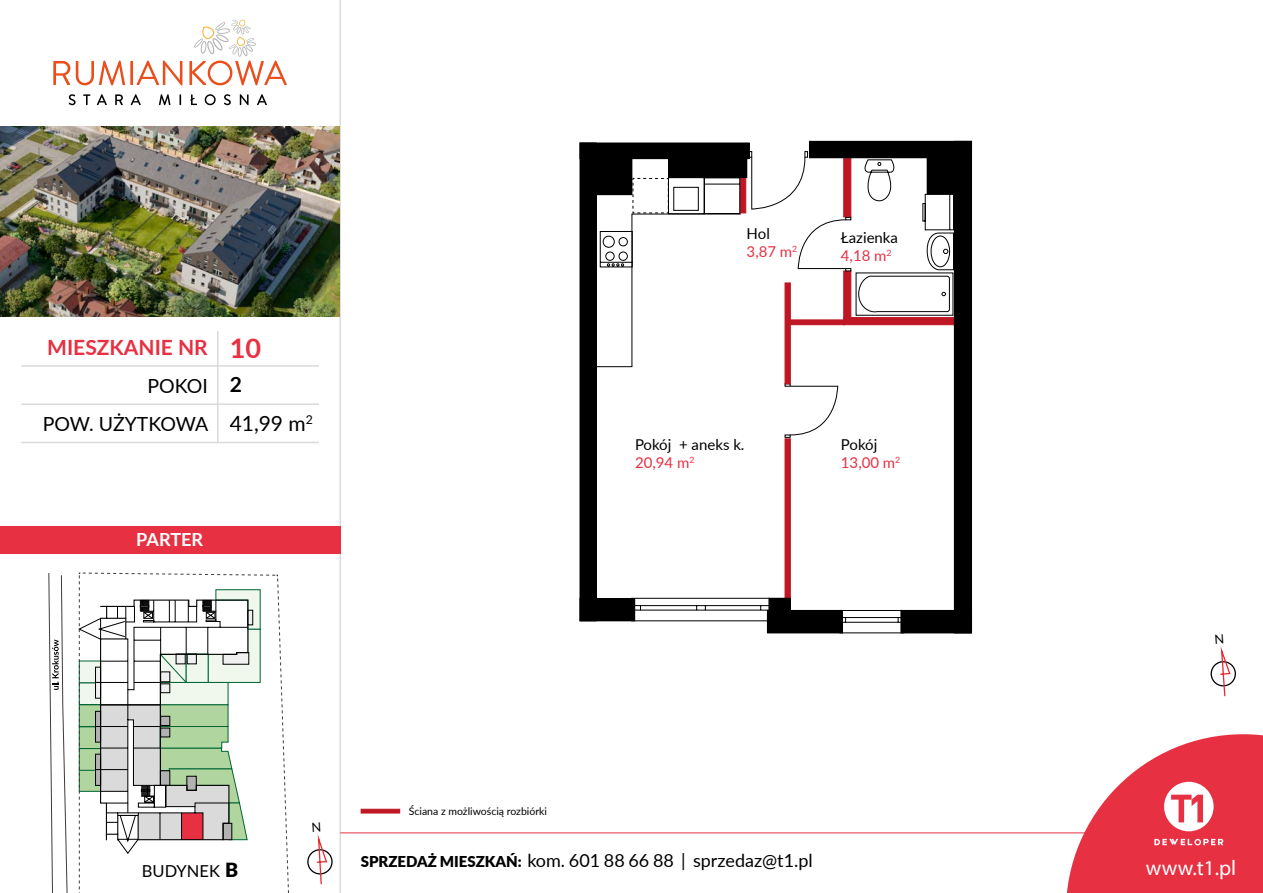
<style>
.page{position:relative;width:1263px;height:893px;background:#fff}
.page>*{position:absolute;margin:0;border:0;box-sizing:border-box;transform-origin:0 0}
.t1{font:700 27px "Lato";color:#e73042}
.t2{font:21.3px "Myriad Pro";letter-spacing:.005em;color:#fff}
.t3{font:700 21px "Lato";color:#e73042}
.t4{font:21px/39px "Lato";color:#000}
.t5{font:19.5px "Lato";color:#000}
.t6{font:700 18.15px "Lato";color:#fff}
.t7{font:18px "Lato";color:#000}
.t8{font:16.5px "Lato";color:#000}
.t9{font:15px/18px "Lato";color:#000}
.t10{font:15px/18px "Lato";color:#e73042}
.t11{font:10.5px "Lato";color:#000}
.s1{font-weight:700}
.s2{color:#000}
.s3{color:#e73042}
.s4{font-weight:900;font-size:19.5px}
.s5{font-weight:900;font-size:15px}
</style>
<div class="page">
<hr style="left:217px;top:331px;width:1px;height:112px;background:#dadada">
<hr style="left:21px;top:365px;width:298px;height:2px;background:#dadada">
<hr style="left:21px;top:403px;width:298px;height:2px;background:#dadada">
<hr style="left:21px;top:442px;width:298px;height:1px;background:#dadada">
<hr style="left:339px;top:0;width:2px;height:893px;background:#dcdcdc">
<img style="left:0;top:126px;width:339px;height:191px">
<svg style="left:361px;top:809px;width:39px;height:4px"></svg>
<svg style="left:53px;top:61px;width:17px;height:24px"></svg>
<svg style="left:76px;top:61px;width:49px;height:24px"></svg>
<hr style="left:130px;top:61px;width:3px;height:24px;background:#e94e1b">
<svg style="left:137px;top:61px;width:45px;height:24px"></svg>
<svg style="left:189px;top:19px;width:98px;height:66px"></svg>
<svg style="left:69px;top:94px;width:7px;height:11px"></svg>
<svg style="left:83px;top:94px;width:7px;height:11px"></svg>
<svg style="left:97px;top:94px;width:10px;height:11px"></svg>
<svg style="left:115px;top:94px;width:8px;height:11px"></svg>
<svg style="left:131px;top:94px;width:10px;height:11px"></svg>
<svg style="left:159px;top:94px;width:11px;height:11px"></svg>
<svg style="left:190px;top:94px;width:7px;height:11px"></svg>
<svg style="left:205px;top:94px;width:11px;height:11px"></svg>
<svg style="left:224px;top:94px;width:7px;height:11px"></svg>
<svg style="left:240px;top:94px;width:9px;height:11px"></svg>
<svg style="left:257px;top:94px;width:10px;height:11px"></svg>
<svg style="left:307px;top:849px;width:25px;height:25px"></svg>
<div style="left:307px;top:849px;width:26px;height:26px;border:1px solid #020203;border-radius:50%"></div>
<div style="left:0;top:526px;width:341px;height:27px;background:#e73042"></div>
<div style="left:785px;top:439px;width:5px;height:161px;background:#be1622"></div>
<div style="left:785px;top:438px;width:6px;height:162px;border:1px solid #be1622"></div>
<div style="left:631px;top:598px;width:139px;height:23px;border:1px solid #000"></div>
<div style="left:630px;top:605px;width:141px;height:5px;border:1px solid #000"></div>
<div style="left:839px;top:610px;width:65px;height:23px;border:1px solid #000"></div>
<svg style="left:843px;top:617px;width:57px;height:6px"></svg>
<svg style="left:785px;top:384px;width:53px;height:54px"></svg>
<svg style="left:749px;top:151px;width:3px;height:5px"></svg>
<svg style="left:804px;top:151px;width:4px;height:5px"></svg>
<svg style="left:632px;top:156px;width:295px;height:21px"></svg>
<div style="left:809px;top:141px;width:162px;height:17px;background:#000"></div>
<div style="left:954px;top:141px;width:17px;height:492px;background:#000"></div>
<div style="left:954px;top:141px;width:18px;height:492px;border:1px solid #000"></div>
<div style="left:901px;top:610px;width:70px;height:23px;background:#000"></div>
<div style="left:900px;top:610px;width:72px;height:23px;border:1px solid #000"></div>
<div style="left:767px;top:610px;width:75px;height:23px;background:#000"></div>
<div style="left:769px;top:598px;width:21px;height:13px;background:#000"></div>
<div style="left:580px;top:598px;width:55px;height:23px;background:#000"></div>
<div style="left:580px;top:143px;width:16px;height:478px;background:#000"></div>
<div style="left:580px;top:143px;width:169px;height:16px;background:#000"></div>
<div style="left:927px;top:153px;width:38px;height:41px;background:#000"></div>
<div style="left:591px;top:156px;width:41px;height:39px;background:#000"></div>
<div style="left:668px;top:147px;width:79px;height:30px;background:#000"></div>
<svg style="left:596px;top:177px;width:358px;height:190px"></svg>
<svg style="left:791px;top:320px;width:54px;height:5px"></svg>
<svg style="left:785px;top:283px;width:6px;height:101px"></svg>
<svg style="left:48px;top:572px;width:264px;height:321px"></svg>
<svg style="left:52px;top:639px;width:7px;height:51px"></svg>
<hr style="left:340px;top:833px;width:923px;height:1px;background:#e73042">
<svg style="left:1066px;top:734px;width:197px;height:159px"></svg>
<svg style="left:312px;top:834px;width:16px;height:51px"></svg>
<svg style="left:1210px;top:646px;width:26px;height:51px"></svg>
<p class="t3" style="left:47px;top:332px;width:162px">MIESZKANIE nr</p>
<p class="t5" style="left:147px;top:372px;width:62px">pokoi</p>
<p class="t5" style="left:43px;top:409px;width:167px">pow. użytkowa</p>
<h1 class="t1" style="left:230px;top:328px;width:33px">10</h1>
<p class="t4" style="left:230px;top:364px;width:85px"><span class="s1">2<br></span>41,99 m<sup>2</sup></p>
<p class="t6" style="left:136px;top:526px;width:69px">PARTER</p>
<p class="t10" style="left:747px;top:223px;width:52px"><span class="s2">Hol<br></span>3,87 m<sup>2</sup></p>
<p class="t9" style="left:841px;top:228px;width:59px">Łazienka<br><span class="s3">4,18 m</span><sup>2</sup></p>
<p class="t9" style="left:635px;top:435px;width:111px">Pokój + aneks k.<br><span class="s3">20,94 m</span><sup>2</sup></p>
<p class="t10" style="left:841px;top:435px;width:61px"><span class="s2">Pokój<br></span>13,00 m<sup>2</sup></p>
<p class="t8" style="left:142px;top:859px;width:98px">BUDynek <span class="s4">B</span></p>
<p class="t11" style="left:409px;top:804px;width:140px">Ściana z możliwością rozbiórki</p>
<p class="t7" style="left:361px;top:847px;width:453px"><span class="s5">SPRZEDAŻ MIESZKAŃ:</span> kom. 601 88 66 88 | sprzedaz@t1.pl</p>
<p class="t2" style="left:1146px;top:855px;width:92px">www.t1.pl</p>
</div>
